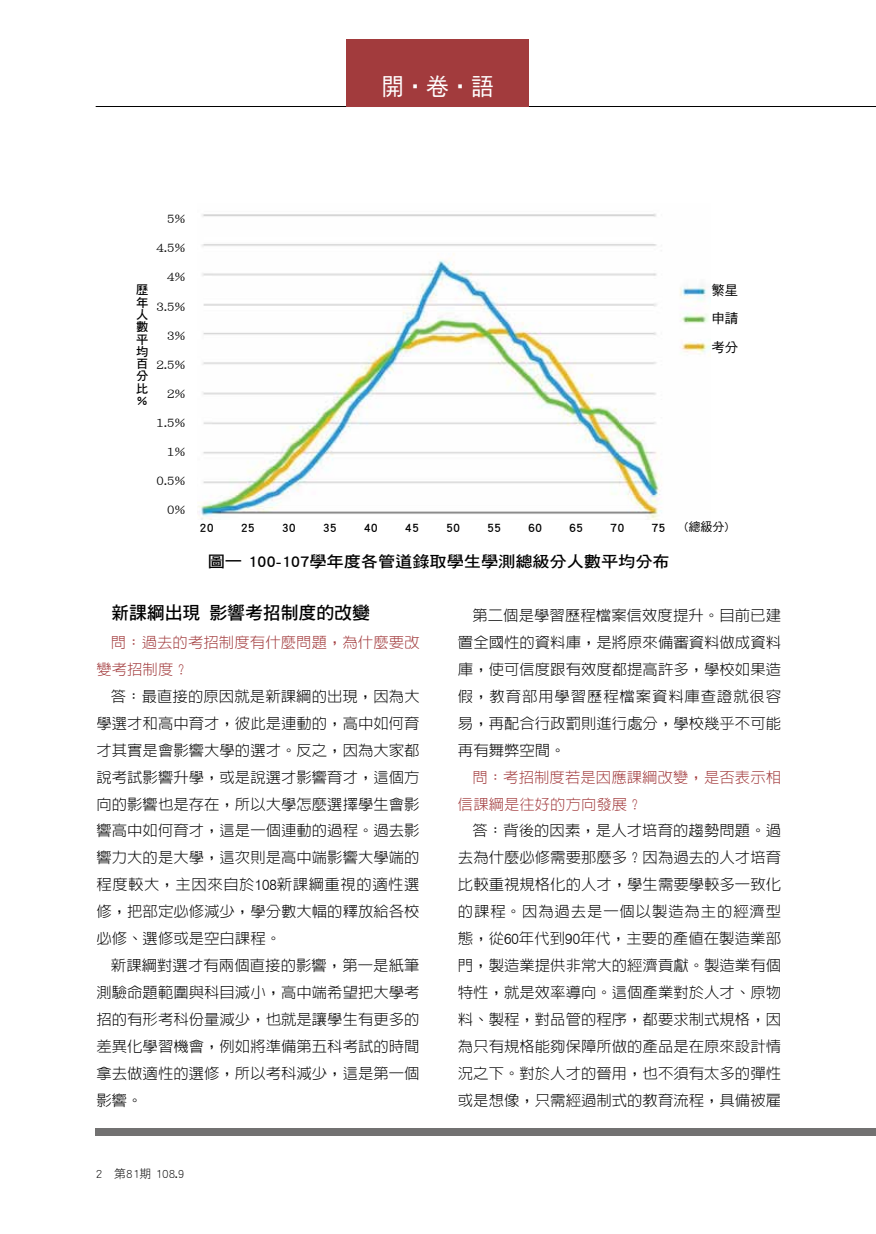
<style>
.page{position:relative;width:876px;height:1234px;background:#fff}
.page>*{position:absolute;margin:0;border:0;box-sizing:border-box;transform-origin:0 0}
.t1{font:24px "DF Hei Std W5";color:#fff;scale:.95 1}
.t2{font:18px "DF Hei Std W7";letter-spacing:-.01em;color:#000}
.t3{font:15.75px "DF Hei Std W7";letter-spacing:-.01em;color:#000;scale:1.1 1}
.t4{font:300 15px/26.8px "AR Hei B5 HK";color:#000;text-align:justify}
.t5{font:300 15px/26.8px "AR Hei B5 HK";letter-spacing:.005em;color:#a23b3d}
.t6{font:13.5px/28px "DF Hei Std W5";color:#000;text-align:justify}
.t7{font:13.05px "DF Biao Kai Shu Std W5";color:#000;scale:1.1 1}
.t8{font:12.3px "DF Hei Std W7";color:#000;scale:1.05 1}
.t9{font:12.3px/12.3px "DF Hei Std W7";color:#000;text-align:justify}
.t10{font:12px "DF Hei Std W3";color:#000}
.t11{font:12px "DF Hei Std W5";color:#000}
.s1{font-family:"Swiss 721 BT"}
</style>
<div class="page">
<div style="left:96px;top:1128px;width:780px;height:7px;background:#727171"></div>
<hr style="left:96px;top:106px;width:780px;height:1px;background:#000">
<div style="left:347px;top:39px;width:182px;height:68px;background:#a23b3d"></div>
<img style="left:197px;top:213px;width:513px;height:306px">
<h1 class="t1" style="left:381px;top:74px;width:120px">開‧卷‧語</h1>
<p class="t9" style="left:136px;top:283px;width:14px">歷年人數平均百分比%</p>
<p class="t7" style="left:167px;top:211px;width:18px">5%</p>
<p class="t7" style="left:156px;top:240px;width:28px">4.5%</p>
<p class="t7" style="left:167px;top:269px;width:18px">4%</p>
<p class="t7" style="left:156px;top:299px;width:28px">3.5%</p>
<p class="t7" style="left:167px;top:328px;width:18px">3%</p>
<p class="t7" style="left:156px;top:357px;width:28px">2.5%</p>
<p class="t7" style="left:167px;top:386px;width:18px">2%</p>
<p class="t7" style="left:156px;top:415px;width:28px">1.5%</p>
<p class="t7" style="left:167px;top:444px;width:18px">1%</p>
<p class="t7" style="left:156px;top:473px;width:28px">0.5%</p>
<p class="t7" style="left:167px;top:502px;width:18px">0%</p>
<p class="t8" style="left:200px;top:520px;width:15px">20</p>
<p class="t8" style="left:241px;top:520px;width:15px">25</p>
<p class="t8" style="left:282px;top:520px;width:15px">30</p>
<p class="t8" style="left:323px;top:520px;width:15px">35</p>
<p class="t8" style="left:364px;top:520px;width:15px">40</p>
<p class="t8" style="left:405px;top:520px;width:15px">45</p>
<p class="t8" style="left:446px;top:520px;width:15px">50</p>
<p class="t8" style="left:487px;top:520px;width:15px">55</p>
<p class="t8" style="left:528px;top:520px;width:15px">60</p>
<p class="t8" style="left:569px;top:520px;width:15px">65</p>
<p class="t8" style="left:610px;top:520px;width:15px">70</p>
<p class="t8" style="left:651px;top:520px;width:15px">75</p>
<p class="t3" style="left:208px;top:553px;width:422px">圖一 100-107學年度各管道錄取學生學測總級分人數平均分布</p>
<p class="t6" style="left:711px;top:276px;width:28px">繁星申請考分</p>
<p class="t11" style="left:685px;top:520px;width:45px">(總級分)</p>
<p class="t2" style="left:111px;top:602px;width:260px">新課綱出現影響考招制度的改變</p>
<p class="t5" style="left:96px;top:628px;width:325px;text-indent:14px">問：過去的考招制度有什麼問題，為什麼要改變考招制度？</p>
<p class="t4" style="left:96px;top:682px;width:325px;text-indent:14px">答：最直接的原因就是新課綱的出現，因為大學選才和高中育才，彼此是連動的，高中如何育才其實是會影響大學的選才。反之，因為大家都說考試影響升學，或是說選才影響育才，這個方向的影響也是存在，所以大學怎麼選擇學生會影響高中如何育才，這是一個連動的過程。過去影響力大的是大學，這次則是高中端影響大學端的程度較大，主因來自於<span class="s1">108</span>新課綱重視的適性選修，把部定必修減少，學分數大幅的釋放給各校必修、選修或是空白課程。</p>
<p class="t4" style="left:96px;top:951px;width:325px;text-indent:14px">新課綱對選才有兩個直接的影響，第一是紙筆測驗命題範圍與科目減小，高中端希望把大學考招的有形考科份量減少，也就是讓學生有更多的差異化學習機會，例如將準備第五科考試的時間拿去做適性的選修，所以考科減少，這是第一個影響。</p>
<p class="t10" style="left:96px;top:1167px;width:90px">2 第81期 108.9</p>
<p class="t4" style="left:458px;top:602px;width:325px;text-indent:14px">第二個是學習歷程檔案信效度提升。目前已建置全國性的資料庫，是將原來備審資料做成資料庫，使可信度跟有效度都提高許多，學校如果造假，教育部用學習歷程檔案資料庫查證就很容易，再配合行政罰則進行處分，學校幾乎不可能再有舞弊空間。</p>
<p class="t5" style="left:458px;top:763px;width:325px;text-indent:14px">問：考招制度若是因應課綱改變，是否表示相信課綱是往好的方向發展？</p>
<p class="t4" style="left:458px;top:817px;width:325px;text-indent:14px">答：背後的因素，是人才培育的趨勢問題。過去為什麼必修需要那麼多？因為過去的人才培育比較重視規格化的人才，學生需要學較多一致化的課程。因為過去是一個以製造為主的經濟型態，從<span class="s1">60</span>年代到<span class="s1">90</span>年代，主要的產值在製造業部門，製造業提供非常大的經濟貢獻。製造業有個特性，就是效率導向。這個產業對於人才、原物料、製程，對品管的程序，都要求制式規格，因為只有規格能夠保障所做的產品是在原來設計情況之下。對於人才的晉用，也不須有太多的彈性或是想像，只需經過制式的教育流程，具備被雇</p>
</div>
